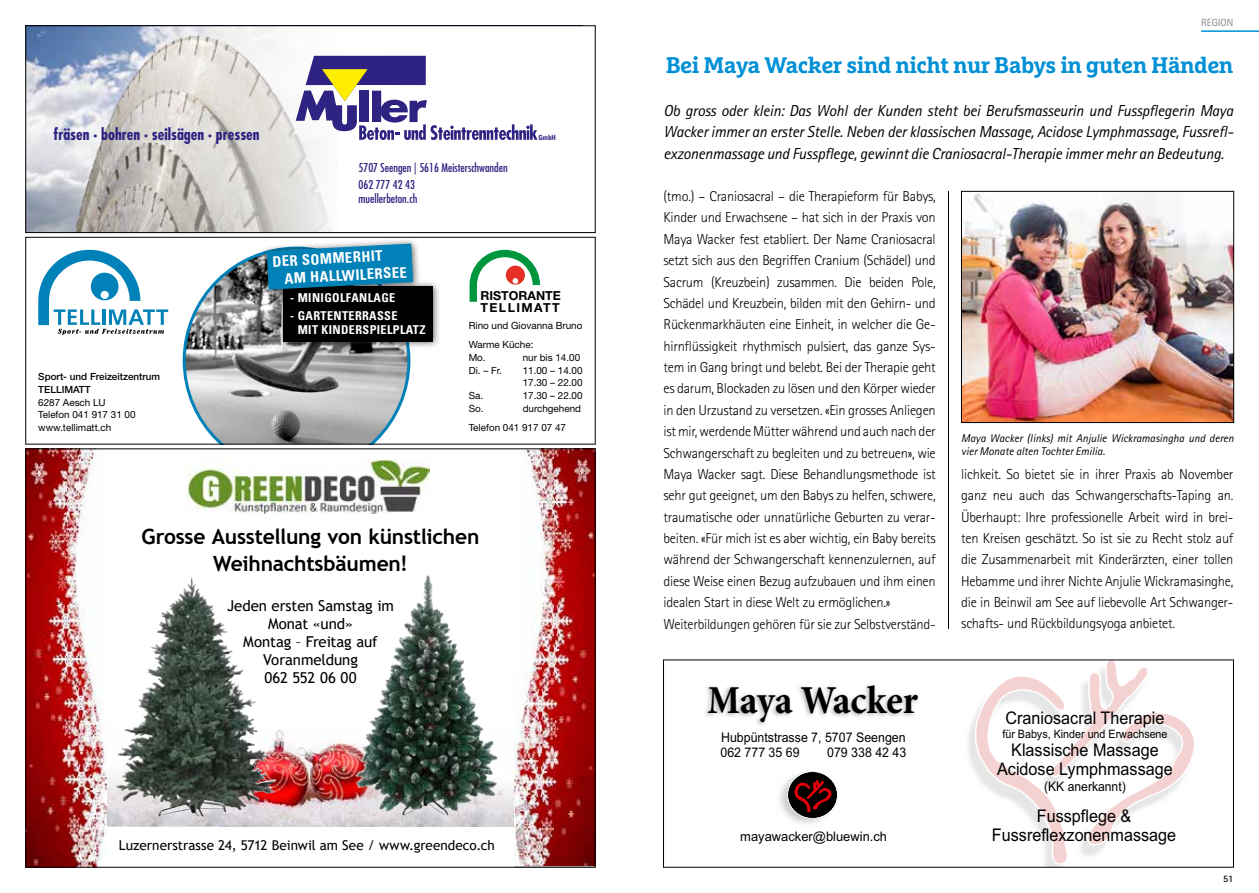
<style>
.page{position:relative;width:1259px;height:893px;background:#fff}
.page>*{position:absolute;margin:0;border:0;box-sizing:border-box;transform-origin:0 0}
.t1{font:700 condensed 40.05px "Minion Pro";letter-spacing:-.005em;color:#000}
.t2{font:700 22.5px "Marselis Slab Pro";letter-spacing:-.025em;color:#0090d6}
.t3{font:700 21px/27px "Trebuchet MS";letter-spacing:-.01em;color:#000;text-align:center}
.t4{font:17.4px/19.5px "Arial";color:#000;text-align:center;scale:.93 1}
.t5{font:italic 15.9px/21.5px "Rotis Sans Serif";letter-spacing:-.01em;color:#000;text-align:justify}
.t6{font:700 condensed 15.9px "Futura";color:#2e2382}
.t7{font:15px/18px "Trebuchet MS";letter-spacing:-.005em;color:#000;text-align:center}
.t8{font:700 condensed 14.7px/17.5px "Univers LT Std";color:#fff}
.t9{font:300 14.4px/21.3px "Rotis Sans Serif";letter-spacing:-.02em;color:#000}
.t10{font:13.5px "Trebuchet MS";color:#000}
.t11{font:13.35px/14.9px "Arial";color:#000;scale:.93 1}
.t12{font:13.2px "Arial";color:#000}
.t13{font:13.05px "Arial";color:#000;scale:.93 1}
.t14{font:700 12.45px/12.5px "Helvetica Neue LT Std";color:#000}
.t15{font:700 condensed 12.15px/14.7px "Univers LT Std";letter-spacing:.03em;color:#fff}
.t16{font:condensed 11.85px/16.4px "Futura";color:#2e2382}
.t17{font:11.55px "Arial";color:#000;scale:.93 1}
.t18{font:italic 11.25px/13.5px "Rotis Sans Serif";color:#000}
.t19{font:10.5px "Rotis Sans Serif";color:#868786}
.t20{font:9.9px/12.8px "Helvetica Neue LT Std";color:#000}
.t21{font:500 9.9px/12.8px "Helvetica Neue LT Std";color:#000}
.t22{font:700 9.9px "Rotis Sans Serif";color:#000}
.t23{font:700 condensed 7.2px "Univers";color:#2e2382}
</style>
<div class="page">
<hr style="left:948px;top:191px;width:1px;height:438px;background:#000">
<img style="left:963px;top:193px;width:269px;height:228px">
<div style="left:961px;top:191px;width:273px;height:232px;border:1px solid #000"></div>
<svg style="left:705px;top:662px;width:489px;height:203px"></svg>
<svg style="left:28px;top:28px;width:510px;height:203px"></svg>
<div style="left:26px;top:26px;width:569px;height:207px;border:1px solid #000"></div>
<img style="left:107px;top:729px;width:407px;height:97px">
<img style="left:355px;top:575px;width:149px;height:246px">
<img style="left:28px;top:451px;width:79px;height:414px">
<img style="left:514px;top:451px;width:79px;height:414px">
<img style="left:115px;top:577px;width:162px;height:244px">
<img style="left:188px;top:459px;width:242px;height:55px">
<svg style="left:38px;top:250px;width:130px;height:85px"></svg>
<svg style="left:469px;top:250px;width:71px;height:52px"></svg>
<div style="left:261px;top:238px;width:179px;height:111px;background:#000;opacity:.6"></div>
<div style="left:283px;top:286px;width:149px;height:55px;background:#000"></div>
<svg style="left:183px;top:244px;width:230px;height:198px"></svg>
<div style="left:26px;top:237px;width:569px;height:207px;border:1px solid #000"></div>
<hr style="left:1201px;top:30px;width:58px;height:2px;background:#0090d6">
<p class="t6" style="left:54px;top:124px;width:207px">fräsen · bohren · seilsägen · pressen</p>
<p class="t23" style="left:538px;top:133px;width:19px">GmbH</p>
<p class="t16" style="left:358px;top:160px;width:151px">5707 Seengen | 5616 Meisterschwanden<br>062 777 42 43</p>
<p class="t16" style="left:358px;top:190px;width:60px">muellerbeton.ch</p>
<p class="t21" style="left:38px;top:370px;width:123px">Sport- und Freizeitzentrum<br>TELLIMATT</p>
<p class="t20" style="left:38px;top:396px;width:99px">6287 Aesch LU<br>Telefon 041 917 31 00 www.tellimatt.ch</p>
<p class="t8" style="left:283px;top:252px;width:124px;text-indent:-11px;rotate:-3deg">DER SOMMERHIT<br>AM HALLWILERSEE</p>
<p class="t15" style="left:290px;top:290px;width:106px">- MINIGOLFANLAGE</p>
<p class="t15" style="left:298px;top:308px;width:129px;text-indent:-8px">- GARTENTERRASSE<br>MIT KINDERSPIELPLATZ</p>
<p class="t14" style="left:480px;top:289px;width:82px">RISTORANTE<br>TELLIMATT</p>
<p class="t20" style="left:469px;top:316px;width:115px;line-height:19px">Rino und Giovanna Bruno<br>Warme Küche:</p>
<p class="t20" style="left:469px;top:351px;width:19px">Mo.</p>
<p class="t20" style="left:523px;top:351px;width:59px">nur bis 14.00</p>
<p class="t20" style="left:469px;top:363px;width:35px">Di. – Fr.</p>
<p class="t20" style="left:523px;top:363px;width:61px">11.00 – 14.00<br>17.30 – 22.00</p>
<p class="t20" style="left:469px;top:389px;width:16px">Sa.</p>
<p class="t20" style="left:523px;top:389px;width:61px">17.30 – 22.00</p>
<p class="t20" style="left:469px;top:402px;width:16px">So.</p>
<p class="t20" style="left:469px;top:398px;width:114px;line-height:19px;text-indent:54px">durchgehend<br>Telefon 041 917 07 47</p>
<h3 class="t3" style="left:141px;top:523px;width:340px">Grosse Ausstellung von künstlichen<br>Weihnachtsbäumen!</h3>
<p class="t7" style="left:227px;top:597px;width:168px">Jeden ersten Samstag im<br>Monat «und»<br>Montag – Freitag auf<br>Voranmeldung<br>062 552 06 00</p>
<p class="t10" style="left:119px;top:836px;width:377px">Luzernerstrasse 24, 5712 Beinwil am See / www.greendeco.ch</p>
<p class="t19" style="left:1201px;top:16px;width:34px">REGION</p>
<h2 class="t2" style="left:665px;top:51px;width:569px">Bei Maya Wacker sind nicht nur Babys in guten Händen</h2>
<p class="t5" style="left:663px;top:100px;width:571px">Ob gross oder klein: Das Wohl der Kunden steht bei Berufsmasseurin und Fusspflegerin Maya Wacker immer an erster Stelle. Neben der klassischen Massage, Acidose Lymphmassage, Fussrefl&shy;exzonenmassage und Fusspflege, gewinnt die Craniosacral-Therapie immer mehr an Bedeutung.</p>
<p class="t9" style="left:663px;top:186px;width:274px">(tmo.) – Craniosacral – die Therapieform für Babys, Kinder und Erwachsene – hat sich in der Praxis von Maya Wacker fest etabliert. Der Name Craniosacral setzt sich aus den Begriffen Cranium (Schädel) und Sacrum (Kreuzbein) zusammen. Die beiden Pole, Schädel und Kreuzbein, bilden mit den Gehirn- und Rückenmarkhäuten eine Einheit, in welcher die Ge&shy;hirnflüssigkeit rhythmisch pulsiert, das ganze Sys&shy;tem in Gang bringt und belebt. Bei der Therapie geht es darum, Blockaden zu lösen und den Körper wieder in den Urzustand zu versetzen. «Ein grosses Anliegen ist mir, werdende Mütter während und auch nach der Schwangerschaft zu begleiten und zu betreuen», wie Maya Wacker sagt. Diese Behandlungsmethode ist sehr gut geeignet, um den Babys zu helfen, schwere, traumatische oder unnatürliche Geburten zu verar&shy;beiten. «Für mich ist es aber wichtig, ein Baby bereits während der Schwangerschaft kennenzulernen, auf diese Weise einen Bezug aufzubauen und ihm einen idealen Start in diese Welt zu ermöglichen.» Weiterbildungen gehören für sie zur Selbstverständ-</p>
<h1 class="t1" style="left:707px;top:673px;width:212px">Maya Wacker</h1>
<p class="t11" style="left:720px;top:731px;width:201px">Hubpüntstrasse 7, 5707 Seengen<br>062 777 35 69</p>
<p class="t11" style="left:827px;top:746px;width:87px">079 338 42 43</p>
<p class="t12" style="left:740px;top:828px;width:148px">mayawacker@bluewin.ch</p>
<p class="t18" style="left:961px;top:431px;width:274px">Maya Wacker (links) mit Anjulie Wickramasingha und deren vier Monate alten Tochter Emilia.</p>
<p class="t9" style="left:961px;top:463px;width:274px;text-align:justify">lichkeit. So bietet sie in ihrer Praxis ab November ganz neu auch das Schwangerschafts-Taping an.<br>Überhaupt: Ihre professionelle Arbeit wird in brei&shy;ten Kreisen geschätzt. So ist sie zu Recht stolz auf die Zusammenarbeit mit Kinderärzten, einer tollen Hebamme und ihrer Nichte Anjulie Wickramasinghe, die in Beinwil am See auf liebevolle Art Schwanger&shy;schafts- und Rückbildungsyoga anbietet.</p>
<p class="t4" style="left:1005px;top:709px;width:172px">Craniosacral Therapie</p>
<p class="t17" style="left:1002px;top:726px;width:179px">für Babys, Kinder und Erwachsene</p>
<p class="t4" style="left:997px;top:742px;width:190px">Klassische Massage<br>Acidose Lymphmassage</p>
<p class="t13" style="left:1044px;top:778px;width:89px">(KK anerkannt)</p>
<p class="t4" style="left:992px;top:808px;width:200px">Fusspflege &amp;<br>Fussreflexzonenmassage</p>
<p class="t22" style="left:1223px;top:872px;width:12px">51</p>
</div>
